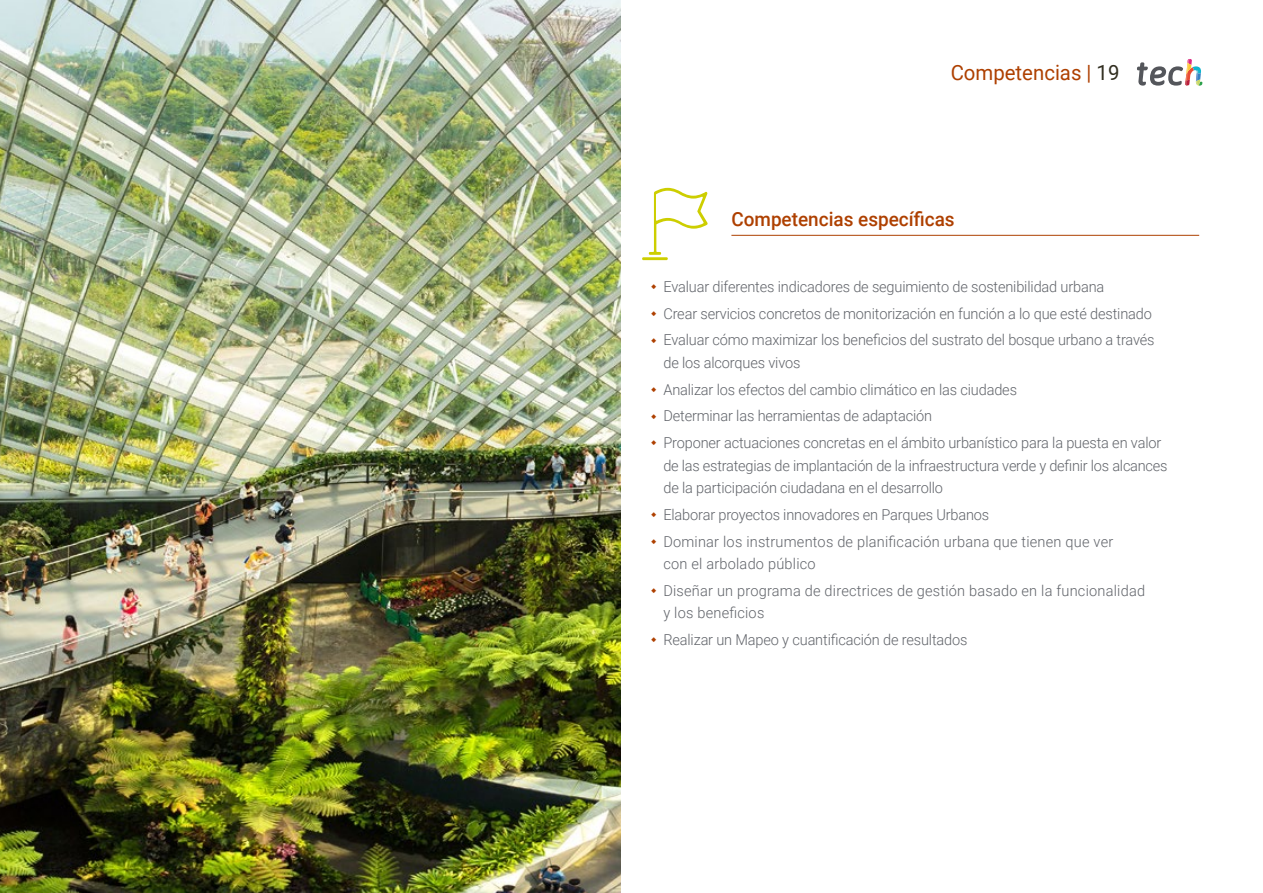
<style>
.page{position:relative;width:1263px;height:893px;background:#fff}
.page>*{position:absolute;margin:0;border:0;box-sizing:border-box;transform-origin:0 0}
.t1{font:21px "Roboto";color:#ae4000}
.t2{font:500 19.5px "Roboto";color:#ae4000}
.t3{font:300 15px/26.7px "Roboto";letter-spacing:-.01em;color:#61646a}
.t4{font:300 15px/26.7px "Roboto";letter-spacing:.015em;color:#61646a}
.s1{color:#312e20}
</style>
<div class="page">
<svg style="left:1137px;top:59px;width:65px;height:27px"></svg>
<hr style="left:731px;top:235px;width:468px;height:1px;background:#ae4000">
<hr style="left:642px;top:257px;width:26px;height:3px;background:#cdce00">
<svg style="left:649px;top:188px;width:58px;height:67px"></svg>
<img style="left:0;top:0;width:621px;height:893px">
<h1 class="t1" style="left:951px;top:57px;width:170px">Competencias | <span class="s1">19</span></h1>
<h2 class="t2" style="left:731px;top:205px;width:225px">Competencias específicas</h2>
<p class="t3" style="left:663px;top:273px;width:493px">Evaluar diferentes indicadores de seguimiento de sostenibilidad urbana<br>Crear servicios concretos de monitorización en función a lo que esté destinado<br>Evaluar cómo maximizar los beneficios del sustrato del bosque urbano a través</p>
<p class="t3" style="left:663px;top:349px;width:499px">de los alcorques vivos<br>Analizar los efectos del cambio climático en las ciudades<br>Determinar las herramientas de adaptación<br>Proponer actuaciones concretas en el ámbito urbanístico para la puesta en valor</p>
<p class="t3" style="left:663px;top:453px;width:506px;line-height:22.5px">de las estrategias de implantación de la infraestructura verde y definir los alcances de la participación ciudadana en el desarrollo</p>
<p class="t4" style="left:663px;top:501px;width:451px">Elaborar proyectos innovadores en Parques Urbanos<br>Dominar los instrumentos de planificación urbana que tienen que ver</p>
<p class="t4" style="left:663px;top:550px;width:483px">con el arbolado público<br>Diseñar un programa de directrices de gestión basado en la funcionalidad</p>
<p class="t3" style="left:663px;top:599px;width:306px">y los beneficios<br>Realizar un Mapeo y cuantificación de resultados</p>
</div>
